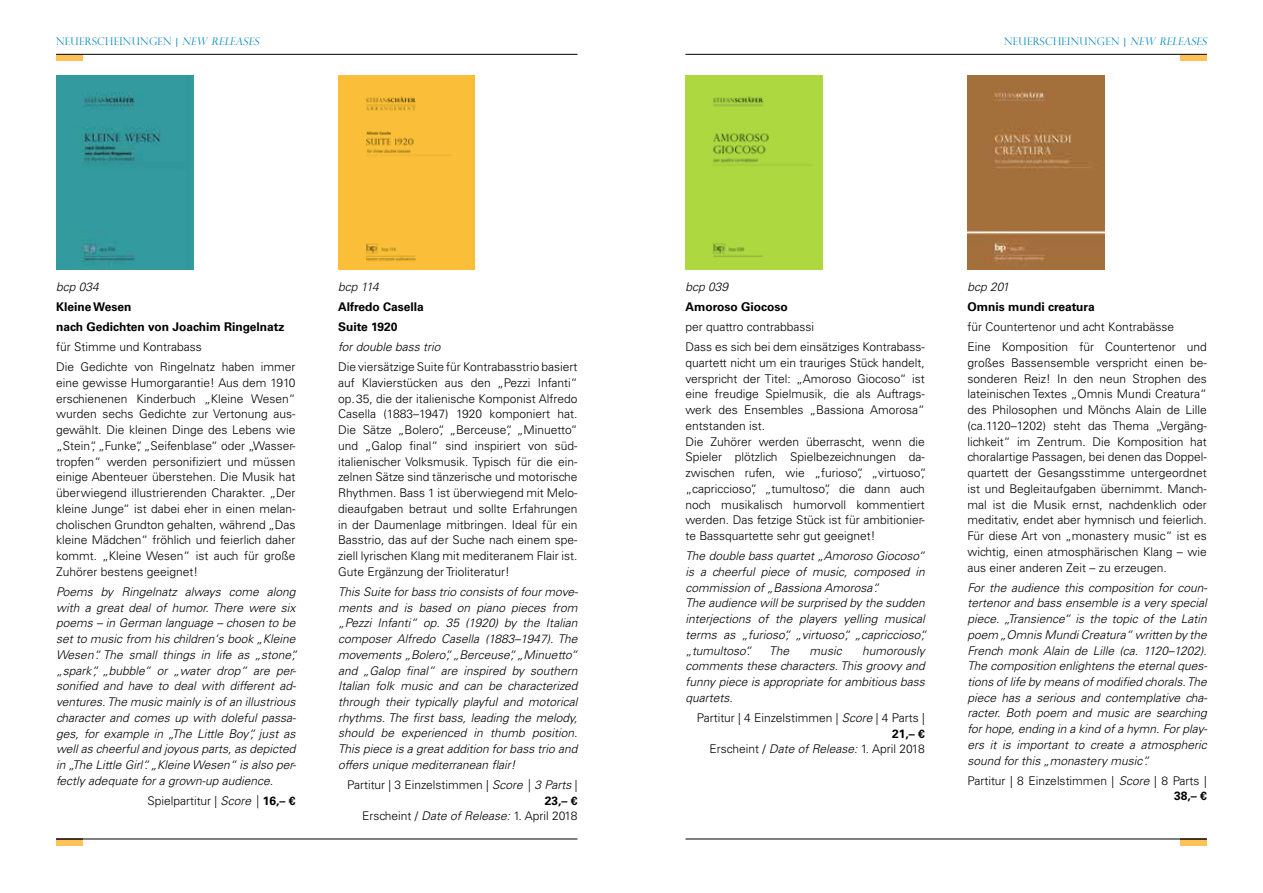
<style>
.page{position:relative;width:1263px;height:893px;background:#fff}
.page>*{position:absolute;margin:0;border:0;box-sizing:border-box;transform-origin:0 0}
.t1{font:300 12px/15.8px "Univers LT Std";color:#000}
.t2{font:italic 300 12px/15.8px "Univers LT Std";color:#000;text-align:justify}
.t3{font:700 12px/20px "Univers LT Std";color:#000}
.t4{font:300 10.5px "Perpetua Titling";letter-spacing:.03em;color:#0085c2}
.s1{font-style:italic}
.s2{font-weight:700}
</style>
<div class="page">
<hr style="left:56px;top:54px;width:521px;height:1px;background:#000">
<hr style="left:685px;top:54px;width:522px;height:1px;background:#000">
<img style="left:967px;top:75px;width:137px;height:194px">
<div style="left:338px;top:75px;width:137px;height:194px;background:#fbbe38"></div>
<img style="left:56px;top:75px;width:137px;height:194px">
<div style="left:685px;top:75px;width:137px;height:194px;background:#add83f"></div>
<hr style="left:56px;top:839px;width:521px;height:1px;background:#000">
<hr style="left:685px;top:839px;width:522px;height:1px;background:#000">
<div style="left:1180px;top:54px;width:27px;height:7px;background:#ffc257"></div>
<div style="left:56px;top:54px;width:27px;height:7px;background:#ffc257"></div>
<div style="left:1180px;top:839px;width:27px;height:7px;background:#ffc257"></div>
<div style="left:56px;top:839px;width:27px;height:7px;background:#ffc257"></div>
<p class="t4" style="left:56px;top:35px;width:207px">NEUERSCHEINUNGEN | <span class="s1">NEW RELEASES</span></p>
<p class="t2" style="left:56px;top:279px;width:44px">bcp 034</p>
<p class="t3" style="left:56px;top:297px;width:230px">Kleine Wesen<br>nach Gedichten von Joachim Ringelnatz</p>
<p class="t1" style="left:56px;top:337px;width:241px;line-height:20px">für Stimme und Kontrabass<br>Die Gedichte von Ringelnatz haben immer</p>
<p class="t1" style="left:56px;top:375px;width:241px;text-align:justify">eine gewisse Humorgarantie! Aus dem 1910 erschienenen Kinderbuch „Kleine Wesen“ wurden sechs Gedichte zur Vertonung aus&shy;gewählt. Die kleinen Dinge des Lebens wie „Stein“, „Funke“, „Seifenblase“ oder „Wasser&shy;tropfen“ werden personifiziert und müssen einige Abenteuer überstehen. Die Musik hat überwiegend illustrierenden Charakter. „Der kleine Junge“ ist dabei eher in einen melan&shy;cholischen Grundton gehalten, während „Das kleine Mädchen“ fröhlich und feierlich daher kommt. „Kleine Wesen“ ist auch für große Zuhörer bestens geeignet!</p>
<p class="t2" style="left:56px;top:584px;width:242px;text-align:left">Poems by Ringelnatz always come along with a great deal of humor. There were six poems – in German language – chosen to be set to music from his children‘s book „Kleine Wesen“. The small things in life as „stone“, „spark“, „bubble“ or „water drop“ are per&shy;sonified and have to deal with different ad&shy;ventures. The music mainly is of an illustrious character and comes up with doleful passa&shy;ges, for example in „The Little Boy“, just as well as cheerful and joyous parts, as depicted in „The Little Girl“. „Kleine Wesen“ is also per&shy;fectly adequate for a grown-up audience.</p>
<p class="t1" style="left:148px;top:793px;width:149px">Spielpartitur | <span class="s1">Score |</span> <span class="s2">16,– €</span></p>
<p class="t2" style="left:338px;top:279px;width:42px">bcp 114</p>
<p class="t3" style="left:338px;top:297px;width:87px">Alfredo Casella<br>Suite 1920</p>
<p class="t2" style="left:338px;top:339px;width:104px">for double bass trio</p>
<p class="t1" style="left:338px;top:359px;width:241px;text-align:justify">Die viersätzige Suite für Kontrabasstrio basiert auf Klavierstücken aus den „Pezzi Infanti“ op.35, die der italienische Komponist Alfredo Casella (1883–1947) 1920 komponiert hat.<br>Die Sätze „Bolero“, „Berceuse“, „Minuetto“ und „Galop final“ sind inspiriert von süd&shy;italienischer Volksmusik. Typisch für die ein&shy;zelnen Sätze sind tänzerische und motorische Rhythmen. Bass 1 ist überwiegend mit Melo&shy;dieaufgaben betraut und sollte Erfahrungen in der Daumenlage mitbringen. Ideal für ein Basstrio, das auf der Suche nach einem spe&shy;ziell lyrischen Klang mit mediteranem Flair ist.<br>Gute Ergänzung der Trioliteratur!</p>
<p class="t2" style="left:338px;top:584px;width:241px">This Suite for bass trio consists of four move&shy;ments and is based on piano pieces from „Pezzi Infanti“ op. 35 (1920) by the Italian composer Alfredo Casella (1883–1947). The movements „Bolero“, „Berceuse“, „Minuetto“ and „Galop final“ are inspired by southern Italian folk music and can be characterized through their typically playful and motorical rhythms. The first bass, leading the melody, should be experienced in thumb position.<br>This piece is a great addition for bass trio and offers unique mediterranean flair!</p>
<p class="t1" style="left:347px;top:777px;width:232px;text-align:right">Partitur | 3 Einzelstimmen | <span class="s1">Score | 3 Parts</span> |<br><span class="s2">23,– €<br></span>Erscheint / <span class="s1">Date of Release:</span> 1. April 2018</p>
<p class="t4" style="left:1004px;top:35px;width:207px">NEUERSCHEINUNGEN | <span class="s1">NEW RELEASES</span></p>
<p class="t2" style="left:685px;top:279px;width:44px">bcp 039</p>
<p class="t3" style="left:685px;top:297px;width:104px">Amoroso Giocoso</p>
<p class="t1" style="left:685px;top:317px;width:241px;line-height:20px">per quattro contrabbassi<br>Dass es sich bei dem einsätziges Kontrabass-</p>
<p class="t1" style="left:685px;top:355px;width:242px">quartett nicht um ein trauriges Stück handelt, verspricht der Titel: „Amoroso Giocoso“ ist eine freudige Spielmusik, die als Auftrags&shy;werk des Ensembles „Bassiona Amorosa“ entstanden ist.<br>Die Zuhörer werden überrascht, wenn die Spieler plötzlich Spielbezeichnungen da&shy;zwischen rufen, wie „furioso“, „virtuoso“, „capriccioso“, „tumultoso“, die dann auch noch musikalisch humorvoll kommentiert werden. Das fetzige Stück ist für ambitionier&shy;te Bassquartette sehr gut geeignet!</p>
<p class="t2" style="left:685px;top:548px;width:242px;text-align:left">The double bass quartet „Amoroso Giocoso“ is a cheerful piece of music, composed in commission of „Bassiona Amorosa“.<br>The audience will be surprised by the sudden interjections of the players yelling musical terms as „furioso“, „virtuoso“, „capriccioso“, „tumultoso“.</p>
<p class="t2" style="left:685px;top:643px;width:241px;text-indent:177px">humorously comments these characters. This groovy and funny piece is appropriate for ambitious bass quartets.</p>
<p class="t1" style="left:697px;top:710px;width:230px;text-align:right">Partitur | 4 Einzelstimmen | <span class="s1">Score</span> | 4 Parts |<br><span class="s2">21,– €<br></span>Erscheint / <span class="s1">Date of Release:</span> 1. April 2018</p>
<p class="t2" style="left:769px;top:643px;width:21px">The</p>
<p class="t2" style="left:810px;top:643px;width:34px">music</p>
<p class="t2" style="left:967px;top:279px;width:43px">bcp 201</p>
<p class="t3" style="left:967px;top:297px;width:129px">Omnis mundi creatura</p>
<p class="t1" style="left:967px;top:317px;width:241px;line-height:20px">für Countertenor und acht Kontrabässe<br>Eine Komposition für Countertenor und</p>
<p class="t1" style="left:967px;top:355px;width:241px;text-align:justify">großes Bassensemble verspricht einen be&shy;sonderen Reiz! In den neun Strophen des lateinischen Textes „Omnis Mundi Creatura“ des Philosophen und Mönchs Alain de Lille (ca.1120–1202) steht das Thema „Vergäng&shy;lichkeit“ im Zentrum. Die Komposition hat choralartige Passagen, bei denen das Doppel&shy;quartett der Gesangsstimme untergeordnet ist und Begleitaufgaben übernimmt. Manch&shy;mal ist die Musik ernst, nachdenklich oder meditativ, endet aber hymnisch und feierlich.<br>Für diese Art von „monastery music“ ist es wichtig, einen atmosphärischen Klang – wie aus einer anderen Zeit – zu erzeugen.</p>
<p class="t2" style="left:967px;top:579px;width:242px">For the audience this composition for coun&shy;tertenor and bass ensemble is a very special piece. „Transience“ is the topic of the Latin poem „Omnis Mundi Creatura“ written by the French monk Alain de Lille (ca. 1120–1202).<br>The composition enlightens the eternal ques&shy;tions of life by means of modified chorals. The piece has a serious and contemplative cha&shy;racter. Both poem and music are searching for hope, ending in a kind of a hymn. For play&shy;ers it is important to create a atmospheric sound for this „monastery music“.</p>
<p class="t1" style="left:967px;top:773px;width:241px;text-align:right">Partitur | 8 Einzelstimmen | <span class="s1">Score</span> | 8 Parts |<br><span class="s2">38,– €</span></p>
</div>
